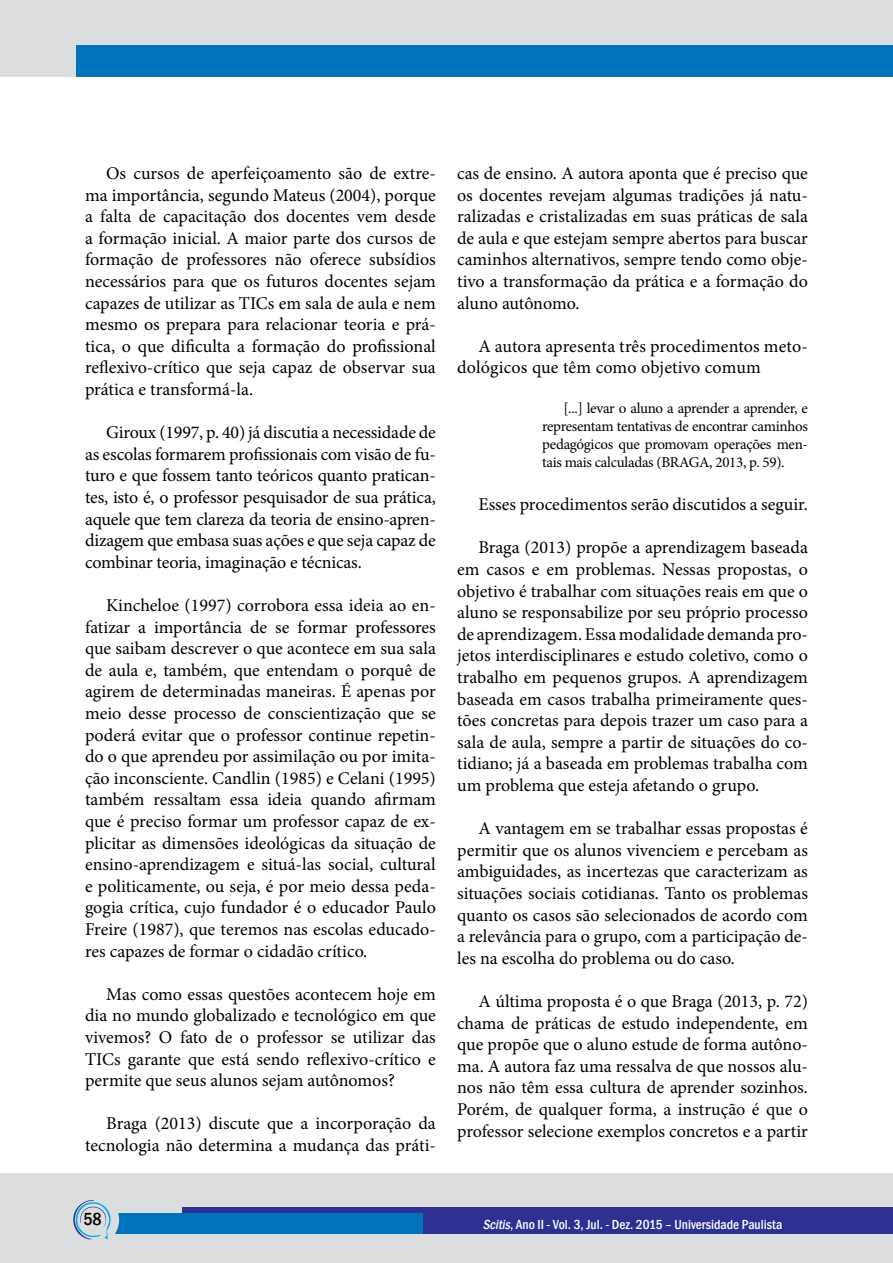
<style>
.page{position:relative;width:893px;height:1263px;background:#fff}
.page>*{position:absolute;margin:0;border:0;box-sizing:border-box;transform-origin:0 0}
.t1{font:18px/21.6px "Minion Pro";color:#000;text-align:justify}
.t2{font:500 condensed 18px "Franklin Gothic";color:#000}
.t3{font:15px/18px "Minion Pro";letter-spacing:-.02em;color:#000;text-align:justify}
.t4{font:500 condensed 13.5px "Franklin Gothic";color:#fff}
.s1{font-style:italic}
</style>
<div class="page">
<div style="left:0;top:0;width:893px;height:77px;background:#dcddde"></div>
<div style="left:77px;top:45px;width:816px;height:32px;background:#0073bc"></div>
<div style="left:0;top:1174px;width:893px;height:89px;background:#dcddde"></div>
<div style="left:182px;top:1208px;width:711px;height:26px;background:#2e3092"></div>
<div style="left:115px;top:1214px;width:308px;height:20px;background:#0073bc"></div>
<svg style="left:73px;top:1200px;width:46px;height:40px"></svg>
<p class="t1" style="left:85px;top:162px;width:352px;text-indent:21px">Os cursos de aperfeiçoamento são de extre&shy;ma importância, segundo Mateus (2004), porque a falta de capacitação dos docentes vem desde a formação inicial. A maior parte dos cursos de formação de professores não oferece subsídios necessários para que os futuros docentes sejam capazes de utilizar as TICs em sala de aula e nem mesmo os prepara para relacionar teoria e prá&shy;tica, o que dificulta a formação do profissional reflexivo-crítico que seja capaz de observar sua prática e transformá-la.</p>
<p class="t1" style="left:85px;top:422px;width:352px;text-indent:21px">Giroux (1997, p. 40) já discutia a necessidade de as escolas formarem profissionais com visão de fu&shy;turo e que fossem tanto teóricos quanto pratican&shy;tes, isto é, o professor pesquisador de sua prática, aquele que tem clareza da teoria de ensino-apren&shy;dizagem que embasa suas ações e que seja capaz de combinar teoria, imaginação e técnicas.</p>
<p class="t1" style="left:85px;top:594px;width:352px;text-indent:21px">Kincheloe (1997) corrobora essa ideia ao en&shy;fatizar a importância de se formar professores que saibam descrever o que acontece em sua sala de aula e, também, que entendam o porquê de agirem de determinadas maneiras. É apenas por meio desse processo de conscientização que se poderá evitar que o professor continue repetin&shy;do o que aprendeu por assimilação ou por imita&shy;ção inconsciente. Candlin (1985) e Celani (1995) também ressaltam essa ideia quando afirmam que é preciso formar um professor capaz de ex&shy;plicitar as dimensões ideológicas da situação de ensino-aprendizagem e situá-las social, cultural e politicamente, ou seja, é por meio dessa peda&shy;gogia crítica, cujo fundador é o educador Paulo Freire (1987), que teremos nas escolas educado&shy;res capazes de formar o cidadão crítico.</p>
<p class="t1" style="left:85px;top:983px;width:352px;text-indent:21px">Mas como essas questões acontecem hoje em dia no mundo globalizado e tecnológico em que vivemos? O fato de o professor se utilizar das TICs garante que está sendo reflexivo-crítico e permite que seus alunos sejam autônomos?</p>
<p class="t1" style="left:85px;top:1113px;width:352px;text-align:right">Braga (2013) discute que a incorporação da tecnologia não determina a mudança das práti-</p>
<p class="t1" style="left:457px;top:162px;width:352px">cas de ensino. A autora aponta que é preciso que os docentes revejam algumas tradições já natu&shy;ralizadas e cristalizadas em suas práticas de sala de aula e que estejam sempre abertos para buscar caminhos alternativos, sempre tendo como obje&shy;tivo a transformação da prática e a formação do aluno autônomo.</p>
<p class="t1" style="left:457px;top:335px;width:352px;text-indent:21px">A autora apresenta três procedimentos meto&shy;dológicos que têm como objetivo comum</p>
<p class="t3" style="left:542px;top:399px;width:267px;text-indent:21px">[...] levar o aluno a aprender a aprender, e representam tentativas de encontrar caminhos pedagógicos que promovam operações men&shy;tais mais calculadas (BRAGA, 2013, p. 59).</p>
<p class="t1" style="left:478px;top:494px;width:331px">Esses procedimentos serão discutidos a seguir.</p>
<p class="t1" style="left:457px;top:537px;width:352px;text-indent:21px">Braga (2013) propõe a aprendizagem baseada em casos e em problemas. Nessas propostas, o objetivo é trabalhar com situações reais em que o aluno se responsabilize por seu próprio processo de aprendizagem. Essa modalidade demanda pro&shy;jetos interdisciplinares e estudo coletivo, como o trabalho em pequenos grupos. A aprendizagem baseada em casos trabalha primeiramente ques&shy;tões concretas para depois trazer um caso para a sala de aula, sempre a partir de situações do co&shy;tidiano; já a baseada em problemas trabalha com um problema que esteja afetando o grupo.</p>
<p class="t1" style="left:457px;top:818px;width:352px;text-indent:21px">A vantagem em se trabalhar essas propostas é permitir que os alunos vivenciem e percebam as ambiguidades, as incertezas que caracterizam as situações sociais cotidianas. Tanto os problemas quanto os casos são selecionados de acordo com a relevância para o grupo, com a participação de&shy;les na escolha do problema ou do caso.</p>
<p class="t1" style="left:457px;top:990px;width:352px;text-indent:21px">A última proposta é o que Braga (2013, p. 72) chama de práticas de estudo independente, em que propõe que o aluno estude de forma autôno&shy;ma. A autora faz uma ressalva de que nossos alu&shy;nos não têm essa cultura de aprender sozinhos.<br>Porém, de qualquer forma, a instrução é que o professor selecione exemplos concretos e a partir</p>
<p class="t2" style="left:83px;top:1207px;width:20px">58</p>
<p class="t4" style="left:483px;top:1215px;width:301px"><span class="s1">Scitis</span>, Ano II - Vol. 3, Jul. - Dez. 2015 – Universidade Paulista</p>
</div>
